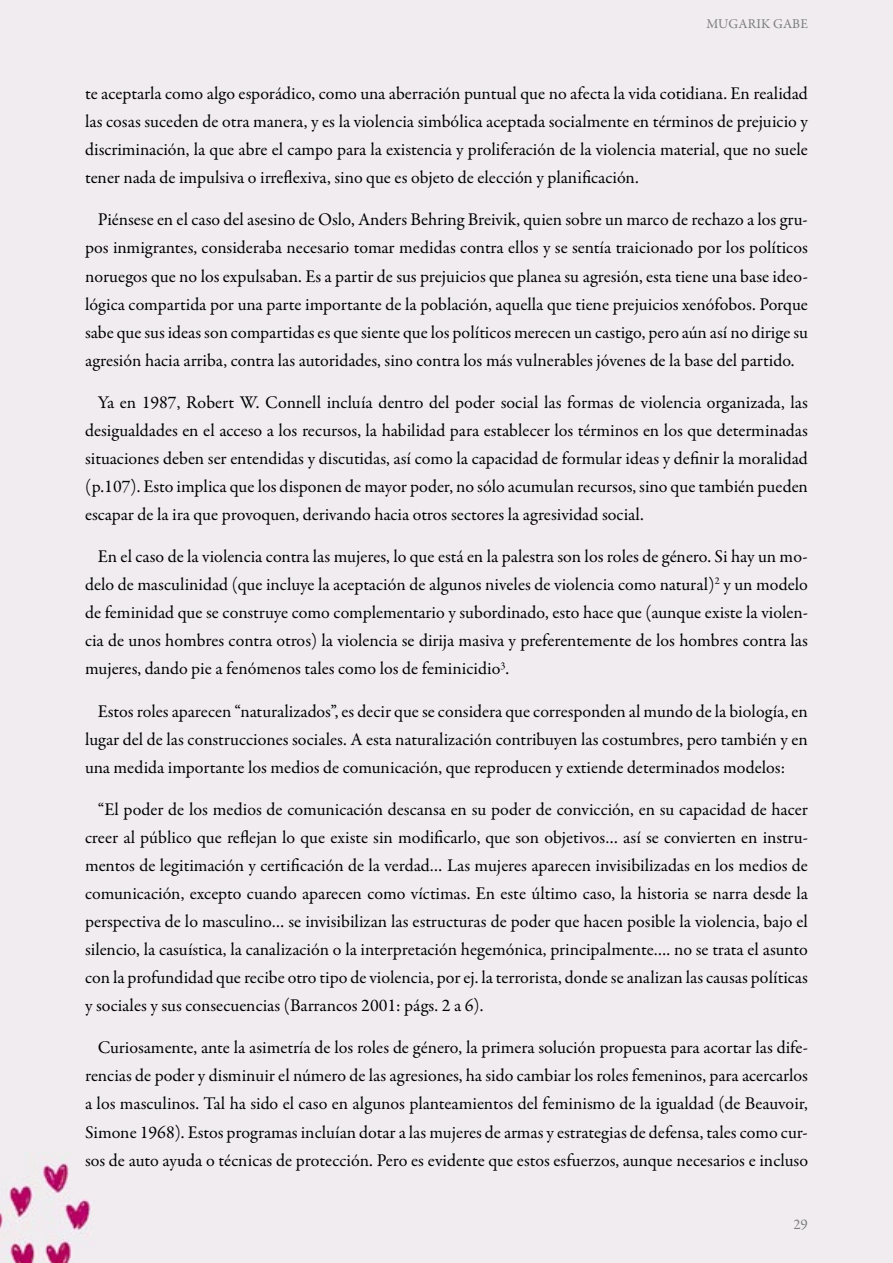
<style>
.page{position:relative;width:893px;height:1263px;background:#f0ecef}
.page>*{position:absolute;margin:0;border:0;box-sizing:border-box;transform-origin:0 0}
.t1{font:18px/28px "Garamond Premr Pro";color:#000;text-align:justify}
.t2{font:15px "Garamond Premr Pro";color:#7b7c7c}
.t3{font:13.5px "Garamond Premr Pro";letter-spacing:.01em;color:#7b7c7c}
</style>
<div class="page">
<img style="left:0;top:1158px;width:92px;height:105px">
<p class="t3" style="left:706px;top:16px;width:103px">MUGARIK GABE</p>
<p class="t1" style="left:85px;top:80px;width:724px">te aceptarla como algo esporádico, como una aberración puntual que no afecta la vida cotidiana. En realidad las cosas suceden de otra manera, y es la violencia simbólica aceptada socialmente en términos de prejuicio y discriminación, la que abre el campo para la existencia y proliferación de la violencia material, que no suele tener nada de impulsiva o irreflexiva, sino que es objeto de elección y planificación.</p>
<p class="t1" style="left:85px;top:206px;width:724px;text-indent:13px">Piénsese en el caso del asesino de Oslo, Anders Behring Breivik, quien sobre un marco de rechazo a los gru&shy;pos inmigrantes, consideraba necesario tomar medidas contra ellos y se sentía traicionado por los políticos noruegos que no los expulsaban. Es a partir de sus prejuicios que planea su agresión, esta tiene una base ideo&shy;lógica compartida por una parte importante de la población, aquella que tiene prejuicios xenófobos. Porque sabe que sus ideas son compartidas es que siente que los políticos merecen un castigo, pero aún así no dirige su agresión hacia arriba, contra las autoridades, sino contra los más vulnerables jóvenes de la base del partido.</p>
<p class="t1" style="left:85px;top:389px;width:724px;text-indent:13px">Ya en 1987, Robert W. Connell incluía dentro del poder social las formas de violencia organizada, las desigualdades en el acceso a los recursos, la habilidad para establecer los términos en los que determinadas situaciones deben ser entendidas y discutidas, así como la capacidad de formular ideas y definir la moralidad (p.107). Esto implica que los disponen de mayor poder, no sólo acumulan recursos, sino que también pueden escapar de la ira que provoquen, derivando hacia otros sectores la agresividad social.</p>
<p class="t1" style="left:85px;top:543px;width:724px;text-indent:13px">En el caso de la violencia contra las mujeres, lo que está en la palestra son los roles de género. Si hay un mo&shy;delo de masculinidad (que incluye la aceptación de algunos niveles de violencia como natural)<sup>2</sup> y un modelo de feminidad que se construye como complementario y subordinado, esto hace que (aunque existe la violen&shy;cia de unos hombres contra otros) la violencia se dirija masiva y preferentemente de los hombres contra las mujeres, dando pie a fenómenos tales como los de feminicidio<sup>3</sup>.</p>
<p class="t1" style="left:85px;top:697px;width:724px;text-indent:13px">Estos roles aparecen “naturalizados”, es decir que se considera que corresponden al mundo de la biología, en lugar del de las construcciones sociales. A esta naturalización contribuyen las costumbres, pero también y en una medida importante los medios de comunicación, que reproducen y extiende determinados modelos:</p>
<p class="t1" style="left:85px;top:795px;width:724px;text-indent:13px">“El poder de los medios de comunicación descansa en su poder de convicción, en su capacidad de hacer creer al público que reflejan lo que existe sin modificarlo, que son objetivos… así se convierten en instru&shy;mentos de legitimación y certificación de la verdad… Las mujeres aparecen invisibilizadas en los medios de comunicación, excepto cuando aparecen como víctimas. En este último caso, la historia se narra desde la perspectiva de lo masculino… se invisibilizan las estructuras de poder que hacen posible la violencia, bajo el silencio, la casuística, la canalización o la interpretación hegemónica, principalmente…. no se trata el asunto con la profundidad que recibe otro tipo de violencia, por ej. la terrorista, donde se analizan las causas políticas y sociales y sus consecuencias (Barrancos 2001: págs. 2 a 6).</p>
<p class="t1" style="left:85px;top:1034px;width:724px;text-indent:13px">Curiosamente, ante la asimetría de los roles de género, la primera solución propuesta para acortar las dife&shy;rencias de poder y disminuir el número de las agresiones, ha sido cambiar los roles femeninos, para acercarlos a los masculinos. Tal ha sido el caso en algunos planteamientos del feminismo de la igualdad (de Beauvoir, Simone 1968). Estos programas incluían dotar a las mujeres de armas y estrategias de defensa, tales como cur&shy;sos de auto ayuda o técnicas de protección. Pero es evidente que estos esfuerzos, aunque necesarios e incluso</p>
<p class="t2" style="left:793px;top:1215px;width:16px">29</p>
</div>
